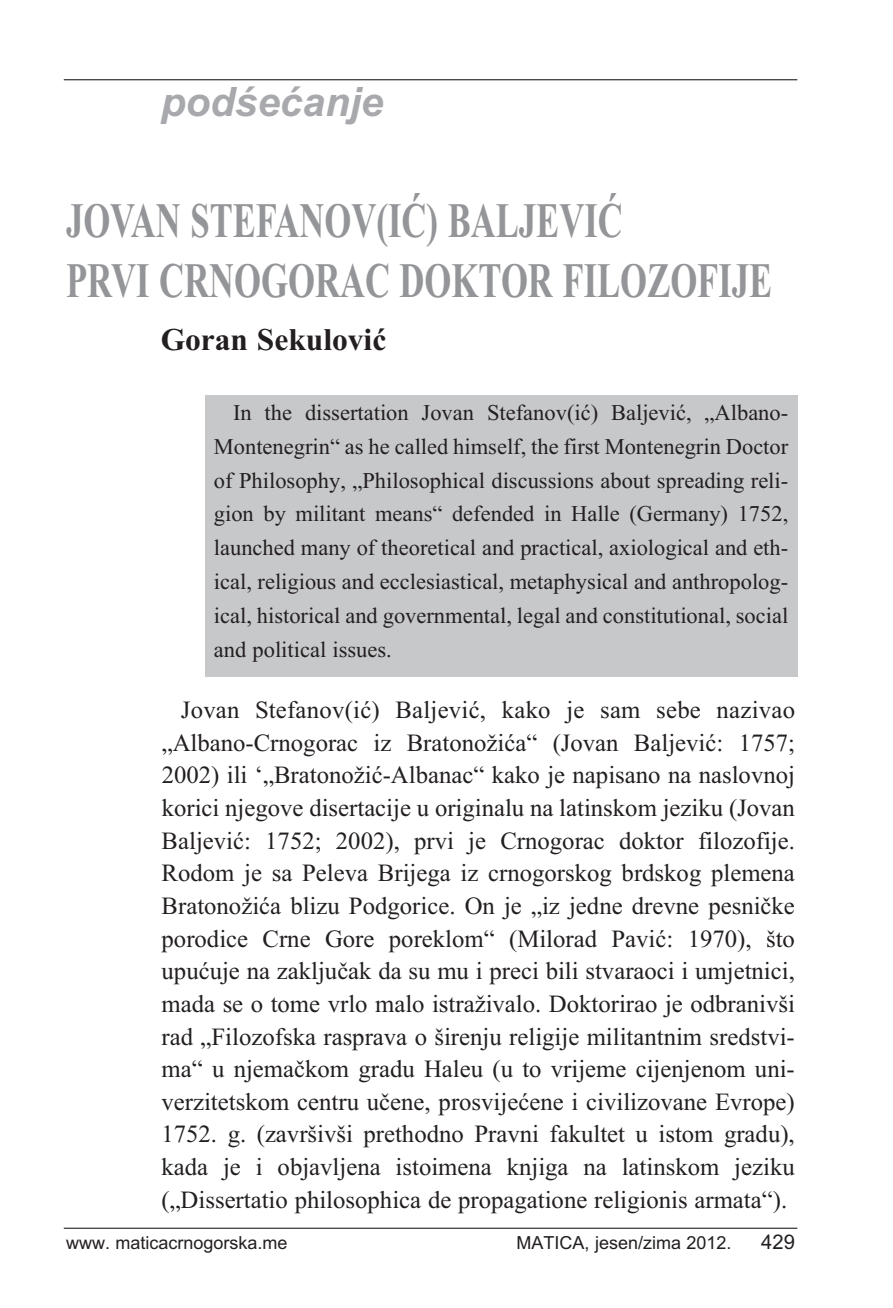
<style>
.page{position:relative;width:893px;height:1308px;background:#fff}
.page>*{position:absolute;margin:0;border:0;box-sizing:border-box;transform-origin:0 0}
.t1{font:700 49.5px/59.4px "Times New Roman";color:#939598;scale:.7 1}
.t2{font:italic 700 40.5px "Arial";color:#a8a9ad}
.t3{font:700 31.5px "Times New Roman";color:#231f20}
.t4{font:24.75px/32.6px "Times New Roman";color:#231f20;text-align:justify}
.t5{font:22.5px/33.8px "Times New Roman";color:#231f20;text-align:justify}
.t6{font:20.25px "Arial";color:#231f20}
.t7{font:18px "Arial";color:#231f20}
</style>
<div class="page">
<hr style="left:64px;top:1227px;width:733px;height:1px;background:#231f20">
<hr style="left:64px;top:79px;width:733px;height:1px;background:#231f20">
<div style="left:205px;top:395px;width:592px;height:282px;background:#c7c8ca"></div>
<h2 class="t2" style="left:161px;top:79px;width:224px">podśećanje</h2>
<h1 class="t1" style="left:66px;top:191px;width:1011px">JOVAN STEFANOV(IĆ) BALJEVIĆ<br>PRVI CRNOGORAC DOKTOR FILOZOFIJE</h1>
<p class="t3" style="left:161px;top:320px;width:227px">Goran Sekulović</p>
<p class="t5" style="left:214px;top:395px;width:576px;text-indent:19px">In the dissertation Jovan Stefanov(ić) Baljević, „Albano-Montenegrin“ as he called himself, the first Montenegrin Doctor of Philosophy, „Philosophical discussions about spreading reli&shy;gion by militant means“ defended in Halle (Germany) 1752, launched many of theoretical and practical, axiological and eth&shy;ical, religious and ecclesiastical, metaphysical and anthropolog&shy;ical, historical and governmental, legal and constitutional, social and political issues.</p>
<p class="t4" style="left:161px;top:693px;width:635px;text-indent:19px">Jovan Stefanov(ić) Baljević, kako je sam sebe nazivao „Albano-Crnogorac iz Bratonožića“ (Jovan Baljević: 1757; 2002) ili ‘„Bratonožić-Albanac“ kako je napisano na naslovnoj korici njegove disertacije u originalu na latinskom jeziku (Jovan Baljević: 1752; 2002), prvi je Crnogorac doktor filozofije.<br>Rodom je sa Peleva Brijega iz crnogorskog brdskog plemena Bratonožića blizu Podgorice. On je „iz jedne drevne pesničke porodice Crne Gore poreklom“ (Milorad Pavić: 1970), što upućuje na zaključak da su mu i preci bili stvaraoci i umjetnici, mada se o tome vrlo malo istraživalo. Doktorirao je odbranivši rad „Filozofska rasprava o širenju religije militantnim sredstvi&shy;ma“ u njemačkom gradu Haleu (u to vrijeme cijenjenom uni&shy;verzitetskom centru učene, prosvijećene i civilizovane Evrope)<br>1752. g. (završivši prethodno Pravni fakultet u istom gradu), kada je i objavljena istoimena knjiga na latinskom jeziku („Dissertatio philosophica de propagatione religionis armata“).</p>
<p class="t7" style="left:66px;top:1232px;width:223px">www. maticacrnogorska.me</p>
<p class="t7" style="left:517px;top:1232px;width:217px">MATICA, jesen/zima 2012.</p>
<p class="t6" style="left:761px;top:1230px;width:35px">429</p>
</div>
